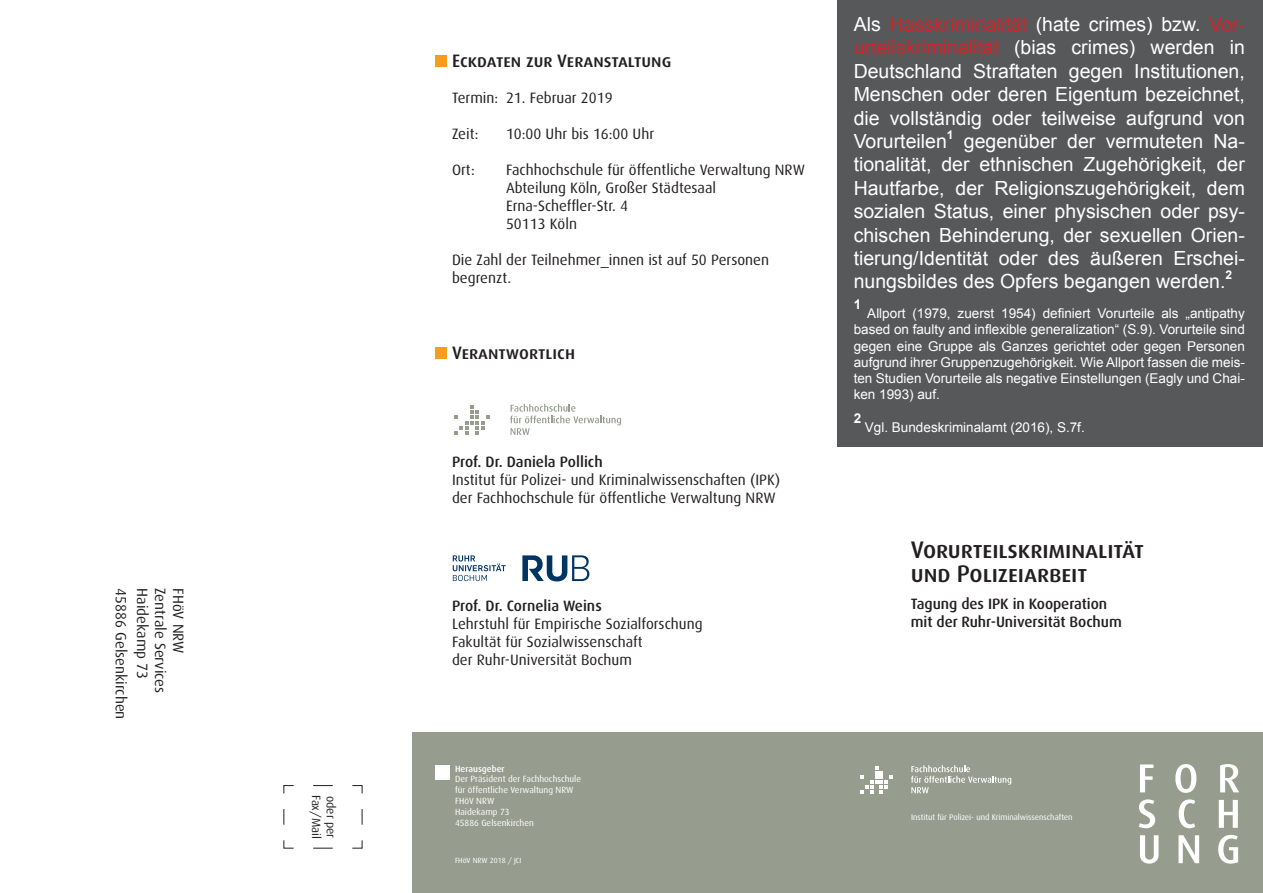
<style>
.page{position:relative;width:1263px;height:893px;background:#fff}
.page>*{position:absolute;margin:0;border:0;box-sizing:border-box;transform-origin:0 0}
.t1{font:500 24px/24px "Dax OT";letter-spacing:-.005em;color:#231f20}
.t2{font:19.5px/23.4px "Arial";color:#fff;text-align:justify}
.t3{font:500 18px "Dax OT";color:#231f20}
.t4{font:15px/18px "Dax";color:#231f20}
.t5{font:500 15px/18px "Dax OT";letter-spacing:-.005em;color:#231f20}
.t6{font:13.5px/16.2px "Arial";color:#fff;text-align:justify}
.t7{font:700 13.5px "Arial";color:#fff}
.t8{font:12px "Dax";color:#231f20}
.t9{font:700 12px "Arial";color:#fff}
.t10{font:9px/10.8px "Dax";color:#fff}
.t11{font:500 9px "Dax OT";color:#fff}
.t12{font:8.25px "Dax";color:#fff}
.t13{font:7.5px "Dax";color:#fff}
.s1{color:#d1232a}
</style>
<div class="page">
<div style="left:838px;top:0;width:425px;height:446px;background:#57585a"></div>
<div style="left:412px;top:733px;width:851px;height:160px;background:#969d8e"></div>
<div style="left:435px;top:765px;width:15px;height:14px;background:#fff"></div>
<svg style="left:860px;top:766px;width:32px;height:27px"></svg>
<svg style="left:911px;top:765px;width:100px;height:28px"></svg>
<div style="left:435px;top:56px;width:12px;height:11px;background:#f89c1c"></div>
<svg style="left:1140px;top:764px;width:13px;height:28px"></svg>
<svg style="left:1175px;top:764px;width:21px;height:29px"></svg>
<svg style="left:1220px;top:764px;width:19px;height:28px"></svg>
<svg style="left:1139px;top:799px;width:16px;height:29px"></svg>
<svg style="left:1179px;top:799px;width:16px;height:29px"></svg>
<svg style="left:1219px;top:800px;width:19px;height:28px"></svg>
<svg style="left:1140px;top:835px;width:18px;height:29px"></svg>
<svg style="left:1178px;top:835px;width:21px;height:28px"></svg>
<svg style="left:1218px;top:835px;width:20px;height:29px"></svg>
<svg style="left:283px;top:785px;width:80px;height:64px"></svg>
<svg style="left:522px;top:555px;width:67px;height:26px"></svg>
<svg style="left:453px;top:555px;width:53px;height:26px"></svg>
<svg style="left:454px;top:405px;width:36px;height:30px"></svg>
<svg style="left:510px;top:404px;width:111px;height:31px"></svg>
<div style="left:435px;top:347px;width:12px;height:12px;background:#f89c1c"></div>
<p class="t4" style="left:130px;top:588px;width:133px;rotate:90deg">45886 Gelsenkirchen</p>
<p class="t4" style="left:151px;top:588px;width:92px;rotate:90deg">Haidekamp 73</p>
<p class="t4" style="left:169px;top:588px;width:106px;rotate:90deg">Zentrale Services</p>
<p class="t4" style="left:187px;top:588px;width:67px;rotate:90deg">FHöV NRW</p>
<p class="t8" style="left:323px;top:795px;width:46px;rotate:90deg">Fax/Mail</p>
<p class="t8" style="left:338px;top:796px;width:44px;rotate:90deg">oder per</p>
<p class="t3" style="left:452px;top:50px;width:221px">Eckdaten zur Veranstaltung</p>
<p class="t4" style="left:452px;top:89px;width:162px">Termin: 21. Februar 2019</p>
<p class="t4" style="left:452px;top:125px;width:28px">Zeit:</p>
<p class="t4" style="left:506px;top:125px;width:150px">10:00 Uhr bis 16:00 Uhr</p>
<p class="t4" style="left:452px;top:161px;width:24px">Ort:</p>
<p class="t4" style="left:506px;top:161px;width:300px">Fachhochschule für öffentliche Verwaltung NRW<br>Abteilung Köln, Großer Städtesaal<br>Erna-Scheffler-Str. 4<br>50113 Köln</p>
<p class="t4" style="left:452px;top:251px;width:319px">Die Zahl der Teilnehmer_innen ist auf 50 Personen begrenzt.</p>
<p class="t3" style="left:452px;top:341px;width:124px">Verantwortlich</p>
<p class="t5" style="left:452px;top:453px;width:152px">Prof. Dr. Daniela Pollich</p>
<p class="t4" style="left:452px;top:471px;width:330px">Institut für Polizei- und Kriminalwissenschaften (IPK) der Fachhochschule für öffentliche Verwaltung NRW</p>
<p class="t5" style="left:452px;top:597px;width:151px">Prof. Dr. Cornelia Weins</p>
<p class="t4" style="left:452px;top:615px;width:252px">Lehrstuhl für Empirische Sozialforschung<br>Fakultät für Sozialwissenschaft<br>der Ruhr-Universität Bochum</p>
<p class="t11" style="left:455px;top:763px;width:51px">Herausgeber</p>
<p class="t10" style="left:455px;top:774px;width:128px">Der Präsident der Fachhochschule für öffentliche Verwaltung NRW<br>FHöV NRW<br>Haidekamp 73<br>45886 Gelsenkirchen</p>
<p class="t13" style="left:455px;top:856px;width:68px">FHöV NRW 2018 / JCI</p>
<p class="t2" style="left:854px;top:13px;width:393px">Als <span class="s1">Hasskriminalität</span> (hate crimes) bzw. <span class="s1">Vor&shy;urteilskriminalität</span> (bias crimes) werden in Deutschland Straftaten gegen Institutionen, Menschen oder deren Eigentum bezeichnet, die vollständig oder teilweise aufgrund von Vorurteilen</p>
<p class="t9" style="left:947px;top:127px;width:8px">1</p>
<p class="t2" style="left:854px;top:130px;width:393px;text-indent:110px">gegenüber der vermuteten Na&shy;tionalität, der ethnischen Zugehörigkeit, der Hautfarbe, der Religionszugehörigkeit, dem sozialen Status, einer physischen oder psy&shy;chischen Behinderung, der sexuellen Orien&shy;tierung/Identität oder des äußeren Erschei&shy;nungsbildes des Opfers begangen werden.</p>
<p class="t9" style="left:1225px;top:267px;width:8px">2</p>
<p class="t7" style="left:854px;top:295px;width:9px">1</p>
<p class="t6" style="left:854px;top:305px;width:393px;text-indent:14px">Allport (1979, zuerst 1954) definiert Vorurteile als „antipathy based on faulty and inflexible generalization“ (S.9). Vorurteile sind gegen eine Gruppe als Ganzes gerichtet oder gegen Personen aufgrund ihrer Gruppenzugehörigkeit. Wie Allport fassen die meis&shy;ten Studien Vorurteile als negative Einstellungen (Eagly und Chai&shy;ken 1993) auf.</p>
<p class="t7" style="left:854px;top:409px;width:9px">2</p>
<p class="t6" style="left:865px;top:419px;width:221px">Vgl. Bundeskriminalamt (2016), S.7f.</p>
<p class="t1" style="left:911px;top:538px;width:235px">Vorurteilskriminalität und Polizeiarbeit</p>
<p class="t5" style="left:911px;top:595px;width:212px">Tagung des IPK in Kooperation mit der Ruhr-Universität Bochum</p>
<p class="t12" style="left:911px;top:813px;width:163px">Institut für Polizei- und Kriminalwissenschaften</p>
</div>
